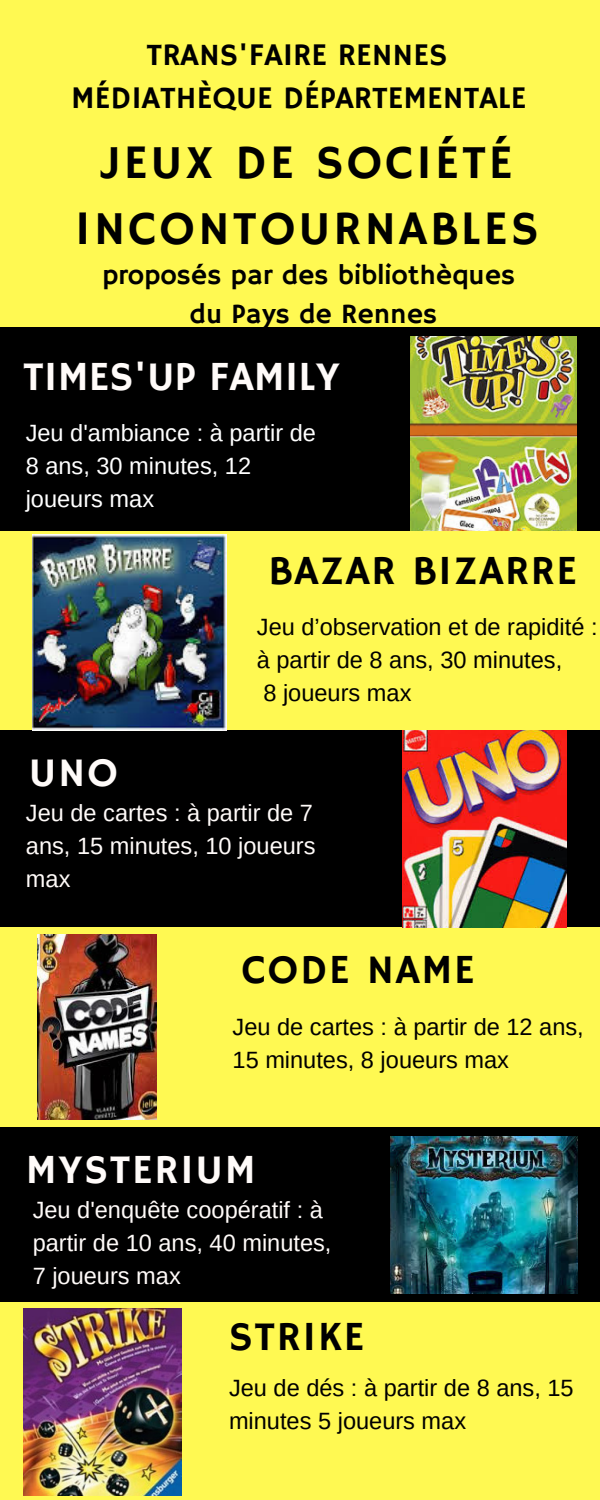
<style>
.page{position:relative;width:600px;height:1500px;background:#000}
.page>*{position:absolute;margin:0;border:0;box-sizing:border-box;transform-origin:0 0}
.t1{font:48px/66.8px "Hammersmith One";letter-spacing:.06em;color:#000;text-align:center}
.t2{font:41.3px "Hammersmith One";letter-spacing:.04em;color:#000}
.t3{font:41.3px "Hammersmith One";color:#fffbf9}
.t4{font:41.3px "Hammersmith One";letter-spacing:.04em;color:#fffbf9}
.t5{font:41.3px "Hammersmith One";letter-spacing:.02em;color:#fffbf9}
.t6{font:31.4px "Hammersmith One";color:#000}
.t7{font:28px/39px "Hammersmith One";color:#000;text-align:center}
.t8{font:23.6px/33px "Arimo";color:#000}
.t9{font:23.6px/33px "Arimo";color:#fffbf9;text-align:justify}
.t10{font:23.6px/33px "Arimo";color:#fff}
</style>
<div class="page">
<div style="left:0;top:1303px;width:600px;height:197px;background:#fff952"></div>
<div style="left:0;top:928px;width:600px;height:199px;background:#fff952"></div>
<div style="left:0;top:531px;width:600px;height:199px;background:#fff952"></div>
<div style="left:0;top:0;width:600px;height:327px;background:#fff952"></div>
<img style="left:410px;top:337px;width:167px;height:194px">
<img style="left:33px;top:535px;width:193px;height:196px">
<img style="left:402px;top:731px;width:164px;height:196px">
<img style="left:37px;top:935px;width:119px;height:185px">
<img style="left:23px;top:1309px;width:159px;height:186px">
<img style="left:391px;top:1136px;width:187px;height:158px">
<h3 class="t6" style="left:147px;top:37px;width:302px">TRANS'FAIRE RENNES</h3>
<h3 class="t6" style="left:71px;top:80px;width:457px">MÉDIATHÈQUE DÉPARTEMENTALE</h3>
<h1 class="t1" style="left:75px;top:131px;width:465px">JEUX DE SOCIÉTÉ<br>INCONTOURNABLES</h1>
<p class="t7" style="left:102px;top:257px;width:414px">proposés par des bibliothèques du Pays de Rennes</p>
<h2 class="t3" style="left:23px;top:353px;width:318px">TIMES'UP FAMILY</h2>
<p class="t10" style="left:26px;top:417px;width:292px">Jeu d'ambiance : à partir de<br>8 ans, 30 minutes, 12 joueurs max</p>
<h2 class="t2" style="left:269px;top:547px;width:310px">BAZAR BIZARRE</h2>
<h2 class="t5" style="left:29px;top:749px;width:91px">UNO</h2>
<p class="t8" style="left:257px;top:610px;width:342px">Jeu d’observation et de rapidité : à partir de 8 ans, 30 minutes,<br>8 joueurs max</p>
<p class="t9" style="left:26px;top:796px;width:291px">Jeu de cartes : à partir de 7 ans, 15 minutes, 10 joueurs max</p>
<h2 class="t2" style="left:242px;top:946px;width:235px">CODE NAME</h2>
<p class="t8" style="left:233px;top:1010px;width:353px">Jeu de cartes : à partir de 12 ans,<br>15 minutes, 8 joueurs max</p>
<h2 class="t4" style="left:26px;top:1146px;width:231px">MYSTERIUM</h2>
<p class="t9" style="left:33px;top:1193px;width:300px;text-align:left">Jeu d'enquête coopératif : à partir de 10 ans, 40 minutes,<br>7 joueurs max</p>
<h2 class="t2" style="left:229px;top:1312px;width:137px">STRIKE</h2>
<p class="t8" style="left:229px;top:1371px;width:346px">Jeu de dés : à partir de 8 ans, 15 minutes 5 joueurs max</p>
</div>
